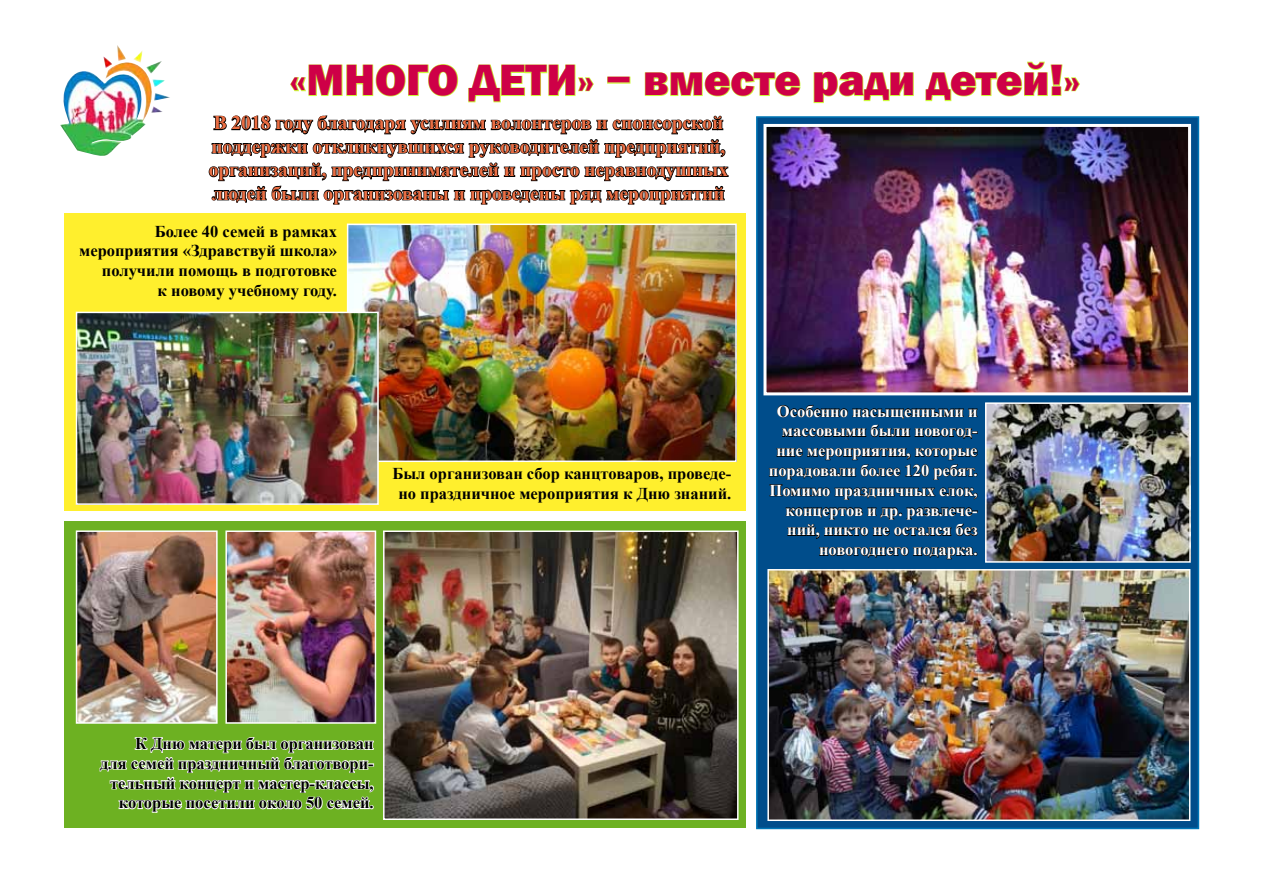
<style>
.page{position:relative;width:1263px;height:893px;background:#fff}
.page>*{position:absolute;margin:0;border:0;box-sizing:border-box;transform-origin:0 0}
.t1{font:800 45px "Franklin Gothic";color:#ce0047}
.t2{font:700 19.5px/23.4px "Times New Roman";color:#eb6d42}
.t3{font:700 16.5px/19.8px "Times New Roman";color:#000;text-align:right}
.t4{font:700 16.5px/19.8px "Times New Roman";color:#fff;text-align:right}
</style>
<div class="page">
<div style="left:65px;top:522px;width:680px;height:306px;background:#6db122"></div>
<div style="left:65px;top:213px;width:680px;height:298px;background:#ffef2d"></div>
<div style="left:756px;top:116px;width:443px;height:713px;background:#004d8b;border:2px solid #0076b6"></div>
<img style="left:60px;top:45px;width:110px;height:111px">
<svg style="left:290px;top:64px;width:169px;height:33px"></svg>
<svg style="left:468px;top:64px;width:126px;height:39px"></svg>
<div style="left:607px;top:77px;width:23px;height:7px;border:2px solid #cdf639"></div>
<svg style="left:644px;top:71px;width:157px;height:26px"></svg>
<svg style="left:813px;top:71px;width:101px;height:33px"></svg>
<svg style="left:925px;top:61px;width:155px;height:41px"></svg>
<img style="left:770px;top:572px;width:417px;height:246px">
<div style="left:767px;top:569px;width:423px;height:252px;border:2px solid #fff"></div>
<img style="left:79px;top:533px;width:136px;height:188px">
<div style="left:76px;top:530px;width:142px;height:194px;border:2px solid #fff"></div>
<img style="left:228px;top:533px;width:145px;height:188px">
<div style="left:225px;top:530px;width:151px;height:194px;border:2px solid #fff"></div>
<img style="left:988px;top:405px;width:200px;height:155px">
<div style="left:985px;top:402px;width:206px;height:161px;border:2px solid #fff"></div>
<img style="left:386px;top:533px;width:349px;height:284px">
<div style="left:383px;top:530px;width:355px;height:290px;border:2px solid #fff"></div>
<img style="left:350px;top:227px;width:384px;height:232px">
<div style="left:347px;top:224px;width:390px;height:238px;border:2px solid #fff"></div>
<img style="left:767px;top:128px;width:420px;height:263px">
<div style="left:763px;top:124px;width:428px;height:271px;border:3px solid #fff"></div>
<svg style="left:208px;top:115px;width:521px;height:90px"></svg>
<svg style="left:769px;top:405px;width:209px;height:155px"></svg>
<img style="left:79px;top:315px;width:297px;height:187px">
<div style="left:76px;top:312px;width:303px;height:193px;border:2px solid #fff"></div>
<svg style="left:99px;top:737px;width:276px;height:76px"></svg>
<h1 class="t1" style="left:290px;top:51px;width:792px">«МНОГО ДЕТИ» − вместе ради детей!»</h1>
<p class="t2" style="left:209px;top:111px;width:521px">В 2018 году благодаря усилиям волонтеров и спонсорской поддержки откликнувшихся руководителей предприятий, организаций, предпринимателей и просто неравнодушных людей были организованы и проведены ряд мероприятий</p>
<p class="t3" style="left:79px;top:221px;width:259px">Более 40 семей в рамках мероприятия «Здравствуй школа» получили помощь в подготовке<br>к новому учебному году.</p>
<p class="t3" style="left:392px;top:463px;width:340px;text-align:center">Был организован сбор канцтоваров, проведе&shy;но праздничное мероприятия к Дню знаний.</p>
<p class="t4" style="left:769px;top:401px;width:210px">Особенно насыщенными и массовыми были новогод&shy;ние мероприятия, которые порадовали более 120 ребят.<br>Помимо праздничных елок, концертов и др. развлече&shy;ний, никто не остался без новогоднего подарка.</p>
<p class="t3" style="left:100px;top:733px;width:275px">К Дню матери был организован<br>для семей праздничный благотвори&shy;тельный концерт и мастер-классы, которые посетили около 50 семей.</p>
</div>
